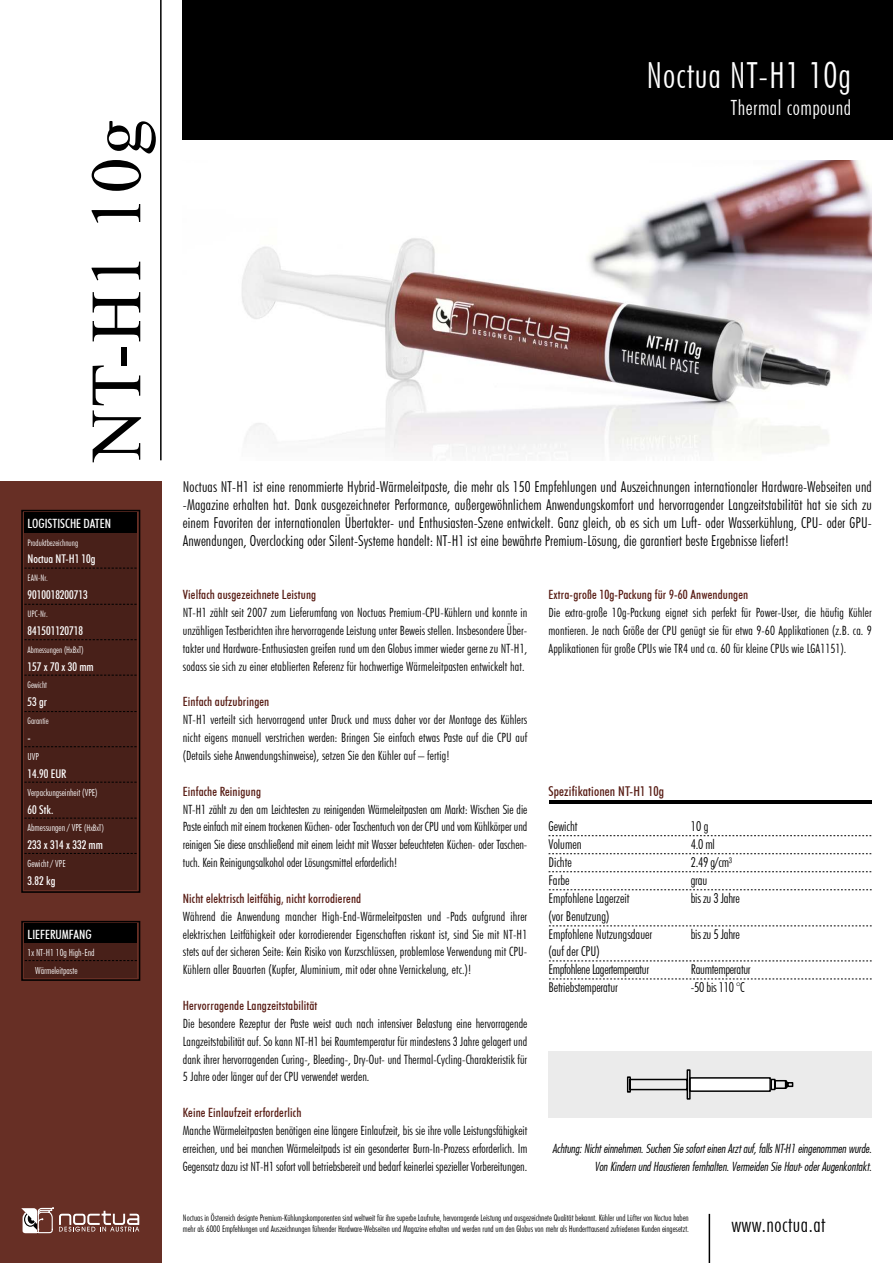
<style>
.page{position:relative;width:893px;height:1263px;background:#fff}
.page>*{position:absolute;margin:0;border:0;box-sizing:border-box;transform-origin:0 0}
.t1{font:72px "Times New Roman";letter-spacing:.025em;color:#000}
.t2{font:300 condensed 36px "Futura BT";letter-spacing:.025em;color:#fff}
.t3{font:300 condensed 21px "Futura BT";letter-spacing:.025em;color:#fff}
.t4{font:300 condensed 21px "Futura BT";letter-spacing:.025em;color:#000}
.t5{font:300 condensed 15px/17.9px "Futura BT";letter-spacing:.01em;color:#000;text-align:justify}
.t6{font:300 condensed 13.5px/17.9px "Futura BT";letter-spacing:-.01em;color:#000}
.t7{font:500 condensed 13.5px "Futura BT";letter-spacing:.01em;color:#571b13}
.t8{font:300 condensed 12.75px/17.9px "Futura BT";letter-spacing:.01em;color:#000;text-align:justify}
.t9{font:500 condensed 12.75px "Futura BT";letter-spacing:.01em;color:#571b13}
.t10{font:500 condensed 12.75px "Futura BT";color:#fff}
.t11{font:12px/17.9px "Futura Lt Cn BT Italic";letter-spacing:-.005em;color:#000;text-align:right}
.t12{font:500 condensed 12px "Futura BT";color:#fff}
.t13{font:300 condensed 9.75px/17.9px "Futura BT";color:#fff}
.t14{font:300 condensed 9px/10.8px "Futura BT";letter-spacing:-.005em;color:#000}
.t15{font:300 condensed 9px "Futura BT";color:#fff}
.s1{font-size:9px}
</style>
<div class="page">
<div style="left:0;top:482px;width:162px;height:781px;background:#672f25"></div>
<svg style="left:21px;top:1207px;width:119px;height:27px"></svg>
<div style="left:24px;top:531px;width:113px;height:358px;background:#482019"></div>
<div style="left:24px;top:513px;width:113px;height:20px;background:#000"></div>
<div style="left:21px;top:510px;width:119px;height:383px;border:2px solid #000"></div>
<hr style="left:160px;top:0;width:2px;height:460px;background:#000">
<div style="left:24px;top:942px;width:113px;height:36px;background:#482019"></div>
<div style="left:24px;top:924px;width:113px;height:19px;background:#000"></div>
<div style="left:21px;top:921px;width:119px;height:60px;border:2px solid #000"></div>
<svg style="left:24px;top:568px;width:113px;height:1px"></svg>
<svg style="left:24px;top:604px;width:113px;height:1px"></svg>
<svg style="left:24px;top:639px;width:113px;height:1px"></svg>
<svg style="left:24px;top:675px;width:113px;height:1px"></svg>
<svg style="left:24px;top:711px;width:113px;height:1px"></svg>
<svg style="left:24px;top:746px;width:113px;height:1px"></svg>
<svg style="left:24px;top:782px;width:113px;height:1px"></svg>
<svg style="left:24px;top:818px;width:113px;height:1px"></svg>
<svg style="left:24px;top:853px;width:113px;height:1px"></svg>
<hr style="left:709px;top:1214px;width:1px;height:49px;background:#000">
<div style="left:183px;top:0;width:710px;height:139px;background:#000"></div>
<svg style="left:25px;top:960px;width:112px;height:1px"></svg>
<hr style="left:549px;top:800px;width:322px;height:4px;background:#000">
<svg style="left:549px;top:835px;width:322px;height:1px"></svg>
<svg style="left:549px;top:853px;width:322px;height:1px"></svg>
<svg style="left:549px;top:871px;width:322px;height:1px"></svg>
<svg style="left:549px;top:926px;width:323px;height:1px"></svg>
<svg style="left:549px;top:889px;width:323px;height:1px"></svg>
<svg style="left:549px;top:979px;width:323px;height:1px"></svg>
<svg style="left:549px;top:961px;width:323px;height:1px"></svg>
<div style="left:549px;top:1051px;width:323px;height:67px;background:#ebebeb"></div>
<svg style="left:771px;top:1078px;width:23px;height:13px"></svg>
<div style="left:690px;top:1078px;width:80px;height:13px;background:#fff"></div>
<div style="left:689px;top:1077px;width:82px;height:15px;border:1px solid #000"></div>
<svg style="left:626px;top:1069px;width:65px;height:31px"></svg>
<img style="left:242px;top:160px;width:630px;height:296px">
<h1 class="t1" style="left:68px;top:461px;width:343px;rotate:-90deg">NT-H1 10g</h1>
<p class="t10" style="left:28px;top:515px;width:85px">LOGISTISCHE DATEN</p>
<p class="t15" style="left:28px;top:537px;width:52px">Produktbezeichnung</p>
<p class="t12" style="left:28px;top:552px;width:69px">Noctua NT-H1 10g</p>
<p class="t15" style="left:28px;top:573px;width:22px">EAN-Nr.</p>
<p class="t12" style="left:28px;top:588px;width:62px">9010018200713</p>
<p class="t15" style="left:28px;top:608px;width:22px">UPC-Nr.</p>
<p class="t12" style="left:28px;top:623px;width:57px">841501120718</p>
<p class="t15" style="left:28px;top:644px;width:58px">Abmessungen (HxBxT)</p>
<p class="t12" style="left:28px;top:659px;width:68px">157 x 70 x 30 mm</p>
<p class="t15" style="left:28px;top:680px;width:21px">Gewicht</p>
<p class="t12" style="left:28px;top:695px;width:21px">53 gr</p>
<p class="t15" style="left:28px;top:715px;width:23px">Garantie</p>
<p class="t12" style="left:28px;top:730px;width:5px">-</p>
<p class="t13" style="left:28px;top:747px;width:13px">UVP</p>
<p class="t12" style="left:28px;top:766px;width:40px">14.90 EUR</p>
<p class="t13" style="left:28px;top:783px;width:72px">Verpackungseinheit (VPE)</p>
<p class="t12" style="left:28px;top:802px;width:27px">60 Stk.</p>
<p class="t13" style="left:28px;top:819px;width:78px">Abmessungen / VPE <span class="s1">(HxBxT)</span></p>
<p class="t12" style="left:28px;top:838px;width:77px">233 x 314 x 332 mm</p>
<p class="t13" style="left:28px;top:855px;width:40px">Gewicht / VPE</p>
<p class="t12" style="left:28px;top:873px;width:29px">3.82 kg</p>
<p class="t10" style="left:28px;top:926px;width:66px">LIEFERUMFANG</p>
<p class="t13" style="left:35px;top:944px;width:61px;text-indent:-8px">1x NT-H1 10g High-End<br>Wärmeleitpaste</p>
<h2 class="t2" style="left:646px;top:53px;width:206px">Noctua NT-H1 10g</h2>
<h3 class="t3" style="left:731px;top:95px;width:122px">Thermal compound</h3>
<p class="t5" style="left:183px;top:478px;width:690px">Noctuas NT-H1 ist eine renommierte Hybrid-Wärmeleitpaste, die mehr als 150 Empfehlungen und Auszeichnungen internationaler Hardware-Webseiten und -Magazine erhalten hat. Dank ausgezeichneter Performance, außergewöhnlichem Anwendungskomfort und hervorragender Langzeitstabilität hat sie sich zu einem Favoriten der internationalen Übertakter- und Enthusiasten-Szene entwickelt. Ganz gleich, ob es sich um Luft- oder Wasserkühlung, CPU- oder GPU-Anwendungen, Overclocking oder Silent-Systeme handelt: NT-H1 ist eine bewährte Premium-Lösung, die garantiert beste Ergebnisse liefert!</p>
<p class="t9" style="left:183px;top:587px;width:135px">Vielfach ausgezeichnete Leistung</p>
<p class="t8" style="left:183px;top:603px;width:346px">NT-H1 zählt seit 2007 zum Lieferumfang von Noctuas Premium-CPU-Kühlern und konnte in unzähligen Testberichten ihre hervorragende Leistung unter Beweis stellen. Insbesondere Über&shy;takter und Hardware-Enthusiasten greifen rund um den Globus immer wieder gerne zu NT-H1, sodass sie sich zu einer etablierten Referenz für hochwertige Wärmeleitpasten entwickelt hat.</p>
<p class="t9" style="left:183px;top:694px;width:88px">Einfach aufzubringen</p>
<p class="t8" style="left:183px;top:711px;width:346px">NT-H1 verteilt sich hervorragend unter Druck und muss daher vor der Montage des Kühlers nicht eigens manuell verstrichen werden: Bringen Sie einfach etwas Paste auf die CPU auf (Details siehe Anwendungshinweise), setzen Sie den Kühler auf – fertig!</p>
<p class="t9" style="left:183px;top:783px;width:80px">Einfache Reinigung</p>
<p class="t8" style="left:183px;top:800px;width:346px">NT-H1 zählt zu den am Leichtesten zu reinigenden Wärmeleitpasten am Markt: Wischen Sie die Paste einfach mit einem trockenen Küchen- oder Taschentuch von der CPU und vom Kühlkörper und reinigen Sie diese anschließend mit einem leicht mit Wasser befeuchteten Küchen- oder Taschen&shy;tuch. Kein Reinigungsalkohol oder Lösungsmittel erforderlich!</p>
<p class="t9" style="left:183px;top:890px;width:180px">Nicht elektrisch leitfähig, nicht korrodierend</p>
<p class="t8" style="left:183px;top:907px;width:346px">Während die Anwendung mancher High-End-Wärmeleitpasten und -Pads aufgrund ihrer elektrischen Leitfähigkeit oder korrodierender Eigenschaften riskant ist, sind Sie mit NT-H1 stets auf der sicheren Seite: Kein Risiko von Kurzschlüssen, problemlose Verwendung mit CPU-Kühlern aller Bauarten (Kupfer, Aluminium, mit oder ohne Vernickelung, etc.)!</p>
<p class="t9" style="left:183px;top:998px;width:136px">Hervorragende Langzeitstabilität</p>
<p class="t8" style="left:183px;top:1014px;width:346px">Die besondere Rezeptur der Paste weist auch nach intensiver Belastung eine hervorragende Langzeitstabilität auf. So kann NT-H1 bei Raumtemperatur für mindestens 3 Jahre gelagert und dank ihrer hervorragenden Curing-, Bleeding-, Dry-Out- und Thermal-Cycling-Charakteristik für 5 Jahre oder länger auf der CPU verwendet werden.</p>
<p class="t9" style="left:183px;top:1105px;width:120px">Keine Einlaufzeit erforderlich</p>
<p class="t8" style="left:183px;top:1121px;width:346px">Manche Wärmeleitpasten benötigen eine längere Einlaufzeit, bis sie ihre volle Leistungsfähigkeit erreichen, und bei manchen Wärmeleitpads ist ein gesonderter Burn-In-Prozess erforderlich. Im Gegensatz dazu ist NT-H1 sofort voll betriebsbereit und bedarf keinerlei spezieller Vorbereitungen.</p>
<p class="t9" style="left:549px;top:587px;width:201px">Extra-große 10g-Packung für 9-60 Anwendungen</p>
<p class="t8" style="left:549px;top:603px;width:325px">Die extra-große 10g-Packung eignet sich perfekt für Power-User, die häufig Kühler montieren. Je nach Größe der CPU genügt sie für etwa 9-60 Applikationen (z.B. ca. 9<br>Applikationen für große CPUs wie TR4 und ca. 60 für kleine CPUs wie LGA1151).</p>
<p class="t7" style="left:549px;top:783px;width:117px">Spezifikationen NT-H1 10g</p>
<p class="t6" style="left:549px;top:817px;width:105px">Gewicht<br>Volumen<br>Dichte<br>Farbe<br>Empfohlene Lagerzeit<br>(vor Benutzung)<br>Empfohlene Nutzungsdauer (auf der CPU)<br>Empfohlene Lagertemperatur<br>Betriebstemperatur</p>
<p class="t6" style="left:691px;top:817px;width:51px">10 g<br>4.0 ml<br>2.49 g/cm³ grau<br>bis zu 3 Jahre</p>
<p class="t6" style="left:691px;top:925px;width:51px">bis zu 5 Jahre</p>
<p class="t6" style="left:691px;top:960px;width:61px">Raumtemperatur -50 bis 110 °C</p>
<p class="t11" style="left:552px;top:1139px;width:321px">Achtung: Nicht einnehmen. Suchen Sie sofort einen Arzt auf, falls NT-H1 eingenommen wurde.<br>Von Kindern und Haustieren fernhalten. Vermeiden Sie Haut- oder Augenkontakt.</p>
<p class="t14" style="left:183px;top:1212px;width:508px">Noctuas in Österreich designte Premium-Kühlungskomponenten sind weltweit für ihre superbe Laufruhe, hervorragende Leistung und ausgezeichnete Qualität bekannt. Kühler und Lüfter von Noctua haben mehr als 6000 Empfehlungen und Auszeichnungen führender Hardware-Webseiten und Magazine erhalten und werden rund um den Globus von mehr als Hunderttausend zufriedenen Kunden eingesetzt.</p>
<h3 class="t4" style="left:731px;top:1212px;width:96px">www.noctua.at</h3>
</div>
